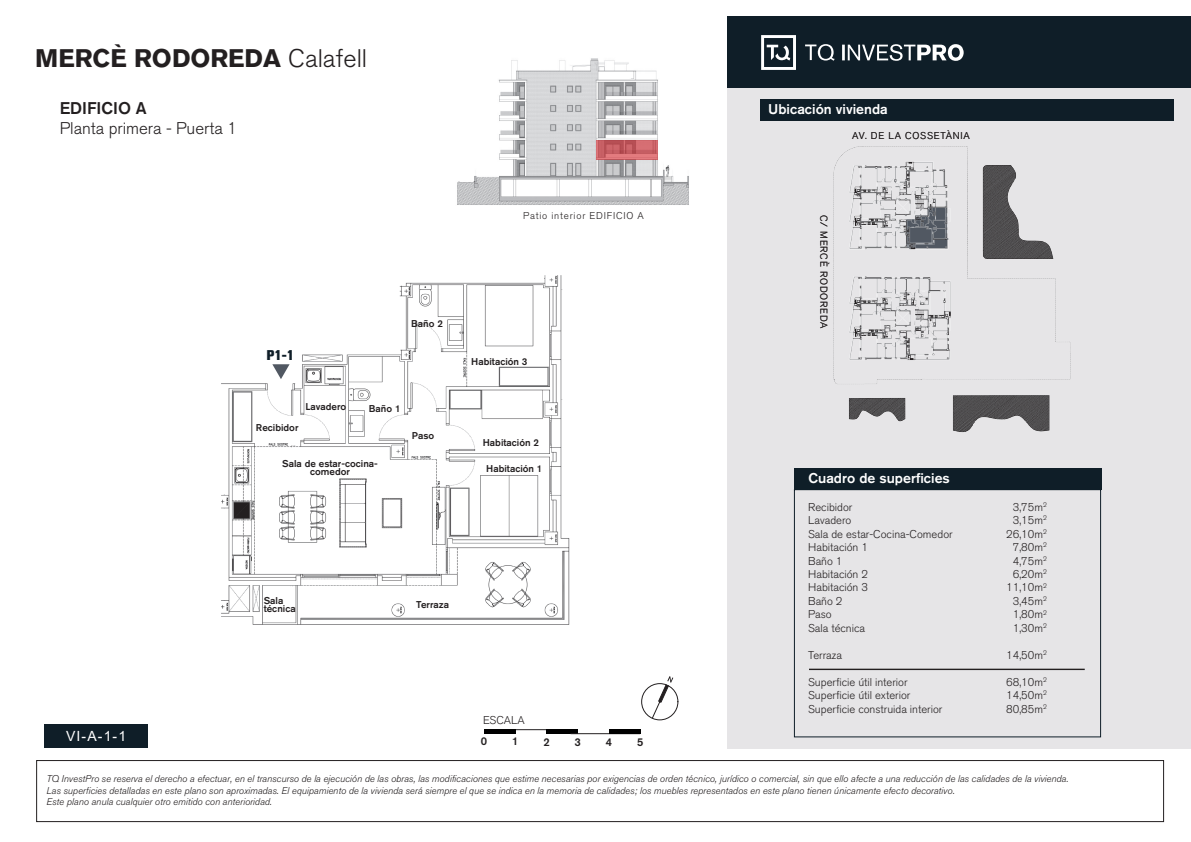
<style>
.page{position:relative;width:1191px;height:842px;background:#fff}
.page>*{position:absolute;margin:0;border:0;box-sizing:border-box;transform-origin:0 0}
.t1{font:700 25.3px "Akzidenz Grotesk BQ";color:#231f20}
.t2{font:300 16.8px/20.2px "Akzidenz Grotesk BQ";color:#231f20}
.t3{font:500 14px "Akzidenz Grotesk BQ";color:#fff}
.t4{font:14px "Arial";color:#fff}
.t5{font:800 14px "Akzidenz Grotesk BQ";color:#0f1e28}
.t6{font:300 11.2px/21.2px "Akzidenz Grotesk BQ";color:#231f20}
.t7{font:500 11.2px "Akzidenz Grotesk BQ";color:#231f20}
.t8{font:italic 300 9.8px/11.8px "Akzidenz Grotesk BQ";color:#231f20}
.t9{font:500 9.8px/8.4px "Akzidenz Grotesk BQ";color:#231f20;text-align:center}
.t10{font:300 9.8px "Akzidenz Grotesk BQ";letter-spacing:.08em;color:#231f20}
.s1{font-weight:300}
.s2{font-weight:500}
</style>
<div class="page">
<img style="left:457px;top:58px;width:232px;height:147px">
<div style="left:727px;top:87px;width:464px;height:662px;background:#e6e5e7"></div>
<div style="left:727px;top:16px;width:464px;height:71px;background:#0f1e28"></div>
<svg style="left:761px;top:35px;width:35px;height:35px"></svg>
<svg style="left:805px;top:44px;width:29px;height:17px"></svg>
<hr style="left:842px;top:45px;width:3px;height:15px;background:#fff">
<svg style="left:847px;top:44px;width:116px;height:17px"></svg>
<div style="left:760px;top:99px;width:413px;height:22px;background:#0f1e28"></div>
<div style="left:794px;top:468px;width:307px;height:22px;background:#0f1e28"></div>
<div style="left:794px;top:489px;width:307px;height:248px;border:1px solid #0f1e28"></div>
<hr style="left:809px;top:669px;width:275px;height:1px;background:#231f20">
<div style="left:641px;top:683px;width:37px;height:37px;border:1px solid #231f20;border-radius:50%"></div>
<svg style="left:652px;top:676px;width:21px;height:43px"></svg>
<hr style="left:484px;top:729px;width:93px;height:1px;background:#231f20">
<hr style="left:484px;top:730px;width:31px;height:4px;background:#000">
<hr style="left:546px;top:730px;width:32px;height:4px;background:#000">
<hr style="left:571px;top:733px;width:69px;height:1px;background:#231f20">
<div style="left:609px;top:729px;width:31px;height:5px;background:#000"></div>
<div style="left:36px;top:760px;width:1128px;height:62px;border:1px solid #231f20"></div>
<svg style="left:596px;top:140px;width:61px;height:19px"></svg>
<img style="left:833px;top:146px;width:238px;height:287px">
<svg style="left:906px;top:207px;width:42px;height:42px;background:#71767d"></svg>
<div style="left:44px;top:724px;width:104px;height:24px;background:#0f1e28"></div>
<img style="left:221px;top:275px;width:349px;height:350px">
<svg style="left:272px;top:364px;width:17px;height:15px"></svg>
<p class="t1" style="left:35px;top:44px;width:333px">MERCÈ RODOREDA <span class="s1">Calafell</span></p>
<p class="t2" style="left:60px;top:98px;width:179px"><span class="s2">EDIFICIO A<br></span>Planta primera - Puerta 1</p>
<p class="t10" style="left:523px;top:210px;width:122px">Patio interior EDIFICIO A</p>
<p class="t5" style="left:267px;top:347px;width:29px">P1-1</p>
<p class="t9" style="left:411px;top:319px;width:33px">Baño 2</p>
<p class="t9" style="left:305px;top:403px;width:42px">Lavadero</p>
<p class="t9" style="left:369px;top:404px;width:33px">Baño 1</p>
<p class="t9" style="left:256px;top:423px;width:44px">Recibidor</p>
<p class="t9" style="left:412px;top:431px;width:24px">Paso</p>
<p class="t9" style="left:471px;top:357px;width:58px">Habitación 3</p>
<p class="t9" style="left:483px;top:438px;width:58px">Habitación 2</p>
<p class="t3" style="left:768px;top:101px;width:121px">Ubicación vivienda</p>
<p class="t10" style="left:852px;top:130px;width:119px">AV. DE LA COSSETÀNIA</p>
<p class="t10" style="left:829px;top:215px;width:115px;rotate:90deg">C/ MERCÈ RODOREDA</p>
<p class="t9" style="left:282px;top:459px;width:97px">Sala de estar-cocina&shy;comedor</p>
<p class="t9" style="left:486px;top:464px;width:58px">Habitación 1</p>
<p class="t3" style="left:808px;top:470px;width:143px">Cuadro de superficies</p>
<p class="t6" style="left:808px;top:496px;width:46px">Recibidor</p>
<p class="t6" style="left:1012px;top:496px;width:35px">3,75m<sup>2</sup></p>
<p class="t6" style="left:808px;top:510px;width:45px">Lavadero</p>
<p class="t6" style="left:1012px;top:510px;width:35px">3,15m<sup>2</sup></p>
<p class="t6" style="left:808px;top:523px;width:146px">Sala de estar-Cocina-Comedor</p>
<p class="t6" style="left:1006px;top:523px;width:42px">26,10m<sup>2</sup></p>
<p class="t6" style="left:808px;top:537px;width:61px">Habitación 1</p>
<p class="t6" style="left:1012px;top:537px;width:35px">7,80m<sup>2</sup></p>
<p class="t6" style="left:808px;top:550px;width:36px">Baño 1</p>
<p class="t6" style="left:1012px;top:550px;width:35px">4,75m<sup>2</sup></p>
<p class="t6" style="left:808px;top:564px;width:61px">Habitación 2</p>
<p class="t6" style="left:1012px;top:564px;width:35px">6,20m<sup>2</sup></p>
<p class="t6" style="left:808px;top:577px;width:61px">Habitación 3</p>
<p class="t6" style="left:1006px;top:577px;width:42px">11,10m<sup>2</sup></p>
<p class="t6" style="left:808px;top:591px;width:36px">Baño 2</p>
<p class="t6" style="left:1012px;top:591px;width:35px">3,45m<sup>2</sup></p>
<p class="t6" style="left:808px;top:604px;width:25px">Paso</p>
<p class="t6" style="left:1012px;top:604px;width:35px">1,80m<sup>2</sup></p>
<p class="t6" style="left:808px;top:618px;width:58px">Sala técnica</p>
<p class="t6" style="left:1012px;top:618px;width:35px">1,30m<sup>2</sup></p>
<p class="t6" style="left:808px;top:644px;width:35px">Terraza</p>
<p class="t6" style="left:1006px;top:644px;width:42px">14,50m<sup>2</sup></p>
<p class="t6" style="left:808px;top:671px;width:101px">Superficie útil interior</p>
<p class="t6" style="left:1006px;top:671px;width:42px">68,10m<sup>2</sup></p>
<p class="t6" style="left:808px;top:685px;width:104px">Superficie útil exterior</p>
<p class="t6" style="left:1006px;top:685px;width:42px">14,50m<sup>2</sup></p>
<p class="t6" style="left:808px;top:698px;width:136px">Superficie construida interior</p>
<p class="t6" style="left:1006px;top:698px;width:42px">80,85m<sup>2</sup></p>
<p class="t9" style="left:264px;top:596px;width:34px;text-align:left">Sala técnica</p>
<p class="t9" style="left:416px;top:600px;width:34px">Terraza</p>
<p class="t6" style="left:481px;top:710px;width:45px">ESCALA<br><span class="s2">0</span></p>
<p class="t4" style="left:66px;top:726px;width:62px">VI-A-1-1</p>
<p class="t7" style="left:512px;top:734px;width:8px">1</p>
<p class="t7" style="left:543px;top:735px;width:8px">2</p>
<p class="t7" style="left:574px;top:735px;width:8px">3</p>
<p class="t7" style="left:606px;top:735px;width:8px">4</p>
<p class="t7" style="left:637px;top:735px;width:8px">5</p>
<p class="t8" style="left:46px;top:773px;width:1023px">TQ InvestPro se reserva el derecho a efectuar, en el transcurso de la ejecución de las obras, las modificaciones que estime necesarias por exigencias de orden técnico, jurídico o comercial, sin que ello afecte a una reducción de las calidades de la vivienda.<br>Las superficies detalladas en este plano son aproximadas. El equipamiento de la vivienda será siempre el que se indica en la memoria de calidades; los muebles representados en este plano tienen únicamente efecto decorativo.<br>Este plano anula cualquier otro emitido con anterioridad.</p>
</div>
